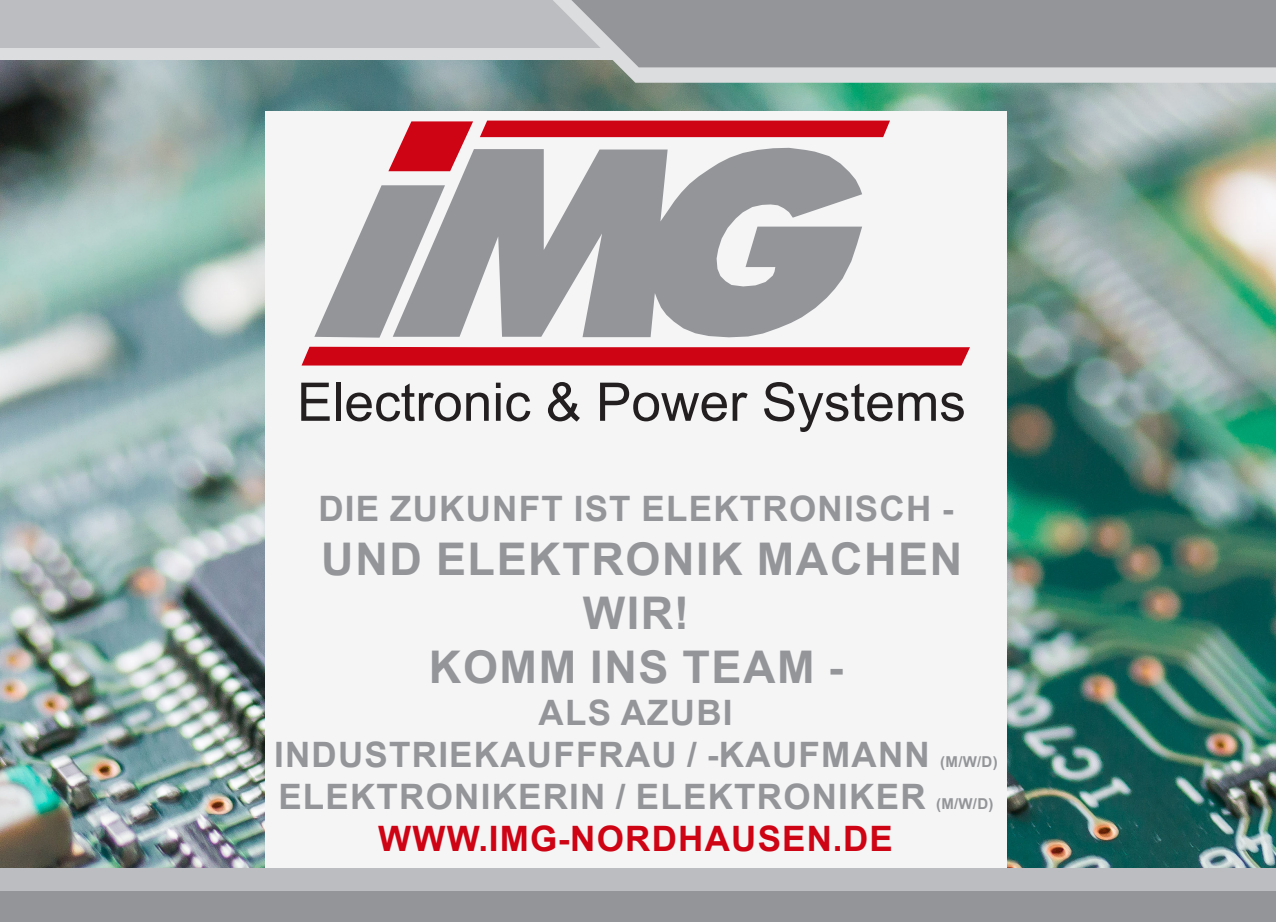
<style>
.page{position:relative;width:1276px;height:922px;background:#fff}
.page>*{position:absolute;margin:0;border:0;box-sizing:border-box;transform-origin:0 0}
.t1{font:700 45px/54px "Arial";letter-spacing:.035em;color:#939598;text-align:center}
.t2{font:700 35px "Arial";letter-spacing:.035em;color:#939598}
.t3{font:700 35px "Arial";letter-spacing:.035em;color:#ce0314}
.t4{font:700 15px "Arial";color:#939598}
</style>
<div class="page">
<img style="left:0;top:59px;width:1276px;height:808px">
<div style="left:265px;top:111px;width:741px;height:810px;background:#f5f5f6"></div>
<div style="left:0;top:0;width:1276px;height:59px;background:#dcdddf"></div>
<div style="left:0;top:0;width:1276px;height:47px;background:#bcbdc0"></div>
<svg style="left:552px;top:0;width:724px;height:83px;background:#cacece"></svg>
<div style="left:571px;top:0;width:705px;height:67px;background:#939598"></div>
<div style="left:0;top:890px;width:1276px;height:31px;background:#939598"></div>
<div style="left:0;top:867px;width:1276px;height:23px;background:#bcbdc0"></div>
<svg style="left:314px;top:185px;width:79px;height:152px"></svg>
<svg style="left:393px;top:148px;width:469px;height:189px;fill:#939598"></svg>
<svg style="left:301px;top:346px;width:669px;height:19px;background:#d01424"></svg>
<svg style="left:388px;top:121px;width:85px;height:50px"></svg>
<svg style="left:480px;top:120px;width:410px;height:17px;background:#cf0e1f"></svg>
<svg style="left:301px;top:382px;width:29px;height:38px"></svg>
<div style="left:336px;top:382px;width:5px;height:38px;background:#231f20"></div>
<svg style="left:346px;top:383px;width:143px;height:38px"></svg>
<svg style="left:496px;top:382px;width:4px;height:6px"></svg>
<hr style="left:496px;top:393px;width:4px;height:27px;background:#231f20">
<svg style="left:506px;top:392px;width:24px;height:29px"></svg>
<svg style="left:548px;top:382px;width:32px;height:39px"></svg>
<svg style="left:600px;top:382px;width:147px;height:39px"></svg>
<svg style="left:764px;top:382px;width:128px;height:50px"></svg>
<svg style="left:898px;top:392px;width:66px;height:29px"></svg>
<p class="t2" style="left:318px;top:484px;width:636px">DIE ZUKUNFT IST ELEKTRONISCH -</p>
<p class="t1" style="left:321px;top:532px;width:642px">UND ELEKTRONIK MACHEN<br>WIR!</p>
<p class="t1" style="left:429px;top:640px;width:416px">KOMM INS TEAM -</p>
<p class="t2" style="left:538px;top:688px;width:195px">ALS AZUBI</p>
<p class="t2" style="left:274px;top:730px;width:657px">INDUSTRIEKAUFFRAU / -KAUFMANN</p>
<p class="t4" style="left:940px;top:751px;width:59px">(M/W/D)</p>
<p class="t2" style="left:278px;top:772px;width:649px">ELEKTRONIKERIN / ELEKTRONIKER</p>
<p class="t3" style="left:378px;top:814px;width:516px">WWW.IMG-NORDHAUSEN.DE</p>
<p class="t4" style="left:936px;top:793px;width:59px">(M/W/D)</p>
</div>
